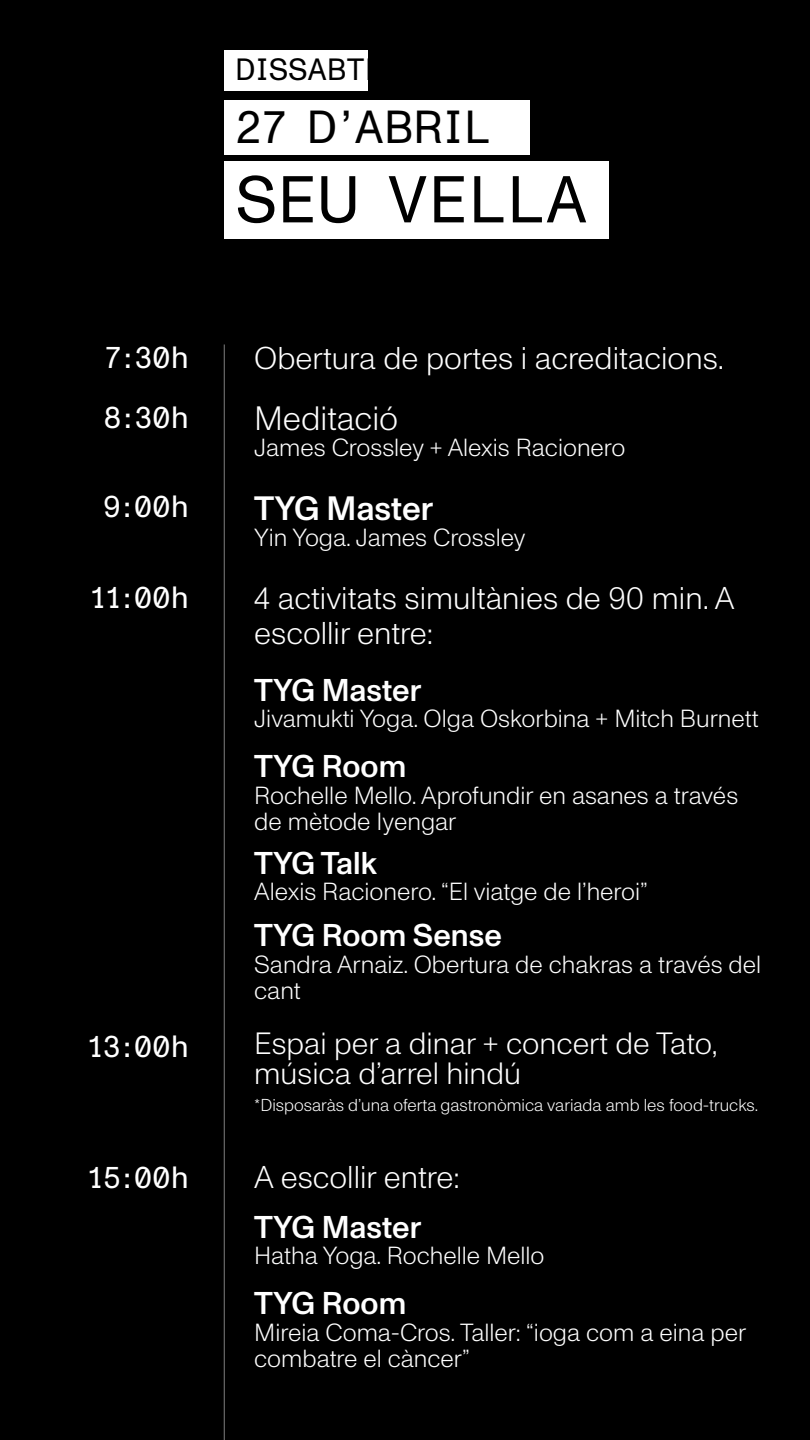
<style>
.page{position:relative;width:810px;height:1440px;background:#000}
.page>*{position:absolute;margin:0;border:0;box-sizing:border-box;transform-origin:0 0}
.t1{font:66px "ABC Monument Grotesk Semi Mono Unlicensed Trial Regular";color:#000}
.t2{font:46.35px "ABC Monument Grotesk Semi Mono Unlicensed Trial Regular";color:#000}
.t3{font:300 33.75px "ABC Monument Grotesk Unlicensed Trial";color:#fff}
.t4{font:500 33.75px "ABC Monument Grotesk Unlicensed Trial";letter-spacing:-.005em;color:#fff}
.t5{font:300 31.5px/35.2px "ABC Monument Grotesk Unlicensed Trial";color:#fff}
.t6{font:500 31.5px "ABC Monument Grotesk Unlicensed Trial";color:#fff}
.t7{font:300 30.75px/30px "ABC Monument Grotesk Unlicensed Trial";color:#fff}
.t8{font:30.75px/59.2px "ABC Monument Grotesk Semi Mono Unlicensed Trial Regular";color:#fff}
.t9{font:30.75px "ABC Monument Grotesk Semi Mono Unlicensed Trial Regular";color:#000}
.t10{font:300 24.75px/26.2px "ABC Monument Grotesk Unlicensed Trial";color:#fff}
.t11{font:300 17.25px "ABC Monument Grotesk Unlicensed Trial";color:#fff}
</style>
<div class="page">
<hr style="left:224px;top:344px;width:1px;height:1096px;background:#808080">
<div style="left:224px;top:161px;width:385px;height:77px;background:#fff"></div>
<div style="left:224px;top:50px;width:144px;height:41px;background:#fff"></div>
<div style="left:224px;top:100px;width:306px;height:54px;background:#fff"></div>
<p class="t9" style="left:235px;top:52px;width:150px">DISSABTE</p>
<h2 class="t2" style="left:235px;top:100px;width:257px">27 D’ABRIL</h2>
<h1 class="t1" style="left:235px;top:161px;width:354px">SEU VELLA</h1>
<p class="t8" style="left:103px;top:328px;width:87px">7:30h<br>8:30h</p>
<p class="t8" style="left:103px;top:477px;width:88px">9:00h</p>
<p class="t5" style="left:254px;top:340px;width:471px">Obertura de portes i acreditacions.</p>
<h3 class="t3" style="left:254px;top:399px;width:146px">Meditació</h3>
<p class="t10" style="left:254px;top:434px;width:373px">James Crossley + Alexis Racionero</p>
<h3 class="t4" style="left:254px;top:488px;width:181px">TYG Master</h3>
<p class="t10" style="left:254px;top:524px;width:273px">Yin Yoga. James Crossley</p>
<p class="t8" style="left:91px;top:568px;width:100px">11:00h</p>
<p class="t5" style="left:254px;top:580px;width:482px">4 activitats simultànies de 90 min. A escollir entre:</p>
<p class="t6" style="left:254px;top:672px;width:169px">TYG Master</p>
<p class="t10" style="left:254px;top:705px;width:506px">Jivamukti Yoga. Olga Oskorbina + Mitch Burnett</p>
<p class="t6" style="left:254px;top:748px;width:154px">TYG Room</p>
<p class="t10" style="left:254px;top:782px;width:485px">Rochelle Mello. Aprofundir en asanes a través de mètode Iyengar</p>
<p class="t6" style="left:254px;top:845px;width:124px">TYG Talk</p>
<p class="t10" style="left:254px;top:878px;width:395px">Alexis Racionero. “El viatge de l’heroi”</p>
<p class="t6" style="left:254px;top:917px;width:249px">TYG Room Sense</p>
<p class="t10" style="left:254px;top:951px;width:508px">Sandra Arnaiz. Obertura de chakras a través del cant</p>
<p class="t8" style="left:88px;top:1017px;width:103px">13:00h</p>
<p class="t7" style="left:254px;top:1028px;width:465px">Espai per a dinar + concert de Tato, música d’arrel hindú</p>
<p class="t11" style="left:254px;top:1095px;width:506px">*Disposaràs d’una oferta gastronòmica variada amb les food-trucks.</p>
<p class="t8" style="left:88px;top:1148px;width:103px">15:00h</p>
<p class="t5" style="left:254px;top:1159px;width:207px">A escollir entre:</p>
<p class="t6" style="left:254px;top:1209px;width:169px">TYG Master</p>
<p class="t10" style="left:254px;top:1242px;width:292px">Hatha Yoga. Rochelle Mello</p>
<p class="t6" style="left:254px;top:1285px;width:154px">TYG Room</p>
<p class="t10" style="left:254px;top:1319px;width:493px">Mireia Coma-Cros. Taller: “ioga com a eina per combatre el càncer”</p>
</div>
